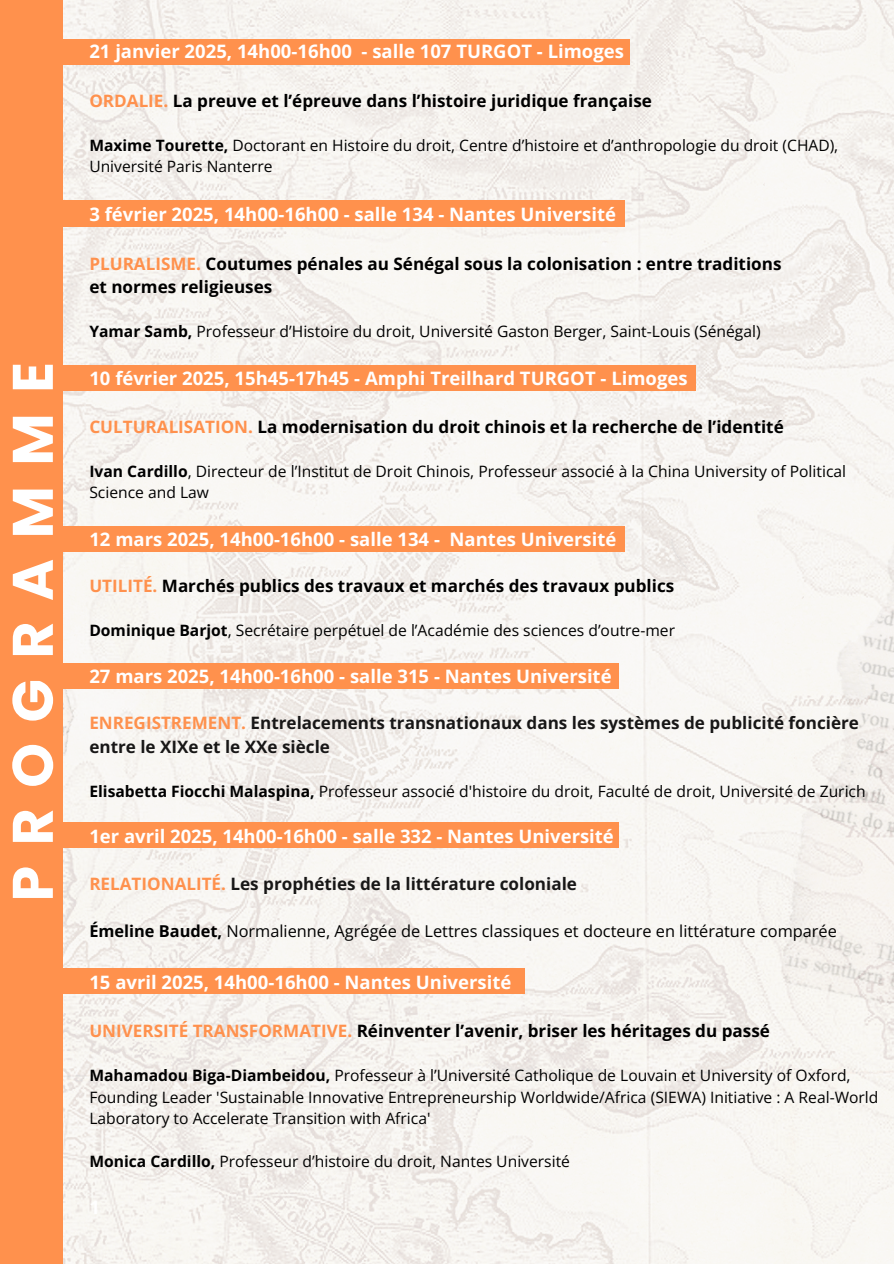
<style>
.page{position:relative;width:894px;height:1264px;background:#fff}
.page>*{position:absolute;margin:0;border:0;box-sizing:border-box;transform-origin:0 0}
.t1{font:700 57px "Poppins";letter-spacing:.36em;color:#fff}
.t2{font:700 18.45px "Open Sans";color:#fff}
.t3{font:700 17.1px "Open Sans";color:#000}
.t4{font:700 17.1px "Open Sans";color:#181717}
.t5{font:16.35px "Open Sans";color:#000}
.t6{font:15.6px/21.3px "Open Sans";color:#000}
.s1{color:#ff914d}
.s2{font-weight:700}
</style>
<div class="page">
<img style="left:63px;top:0;width:830px;height:1263px">
<img style="left:63px;top:156px;width:117px;height:731px">
<div style="left:0;top:39px;width:629px;height:25px;background:#ff914d"></div>
<div style="left:0;top:200px;width:624px;height:27px;background:#ff914d"></div>
<div style="left:0;top:365px;width:695px;height:26px;background:#ff914d"></div>
<div style="left:0;top:527px;width:624px;height:25px;background:#ff914d"></div>
<div style="left:0;top:663px;width:618px;height:25px;background:#ff914d"></div>
<div style="left:0;top:822px;width:618px;height:25px;background:#ff914d"></div>
<div style="left:0;top:968px;width:524px;height:25px;background:#ff914d"></div>
<div style="left:0;top:0;width:63px;height:1263px;background:#ff914d"></div>
<p class="t1" style="left:-7px;top:901px;width:541px;rotate:-90deg">PROGRAMME</p>
<p class="t2" style="left:89px;top:39px;width:536px">21 janvier 2025, 14h00-16h00 - salle 107 TURGOT - Limoges</p>
<h2 class="t3" style="left:89px;top:88px;width:564px"><span class="s1">ORDALIE.</span> La preuve et l’épreuve dans l’histoire juridique française</h2>
<h2 class="t6" style="left:89px;top:134px;width:750px"><span class="s2">Maxime Tourette,</span> Doctorant en Histoire du droit, Centre d’histoire et d’anthropologie du droit (CHAD),<br>Université Paris Nanterre</h2>
<p class="t2" style="left:89px;top:202px;width:528px">3 février 2025, 14h00-16h00 - salle 134 - Nantes Université</p>
<h2 class="t3" style="left:89px;top:251px;width:693px"><span class="s1">PLURALISME.</span> Coutumes pénales au Sénégal sous la colonisation : entre traditions</h2>
<h2 class="t3" style="left:89px;top:275px;width:184px">et normes religieuses</h2>
<h2 class="t6" style="left:89px;top:321px;width:672px"><span class="s2">Yamar Samb,</span> Professeur d’Histoire du droit, Université Gaston Berger, Saint-Louis (Sénégal)</h2>
<p class="t2" style="left:89px;top:365px;width:599px">10 février 2025, 15h45-17h45 - Amphi Treilhard TURGOT - Limoges</p>
<h2 class="t3" style="left:89px;top:415px;width:695px"><span class="s1">CULTURALISATION.</span> La modernisation du droit chinois et la recherche de l’identité</h2>
<h2 class="t6" style="left:89px;top:460px;width:758px"><span class="s2">Ivan Cardillo</span>, Directeur de l’Institut de Droit Chinois, Professeur associé à la China University of Political</h2>
<p class="t6" style="left:89px;top:481px;width:121px">Science and Law</p>
<p class="t2" style="left:89px;top:526px;width:528px">12 mars 2025, 14h00-16h00 - salle 134 - Nantes Université</p>
<h2 class="t3" style="left:89px;top:573px;width:586px"><span class="s1">UTILITÉ.</span> Marchés publics des travaux et marchés des travaux publics</h2>
<h2 class="t6" style="left:89px;top:619px;width:587px"><span class="s2">Dominique Barjot</span>, Secrétaire perpétuel de l’Académie des sciences d’outre-mer</h2>
<p class="t2" style="left:89px;top:663px;width:523px">27 mars 2025, 14h00-16h00 - salle 315 - Nantes Université</p>
<h2 class="t4" style="left:89px;top:710px;width:770px"><span class="s1">ENREGISTREMENT.</span> Entrelacements transnationaux dans les systèmes de publicité foncière</h2>
<h2 class="t4" style="left:89px;top:734px;width:242px">entre le XIXe et le XXe siècle</h2>
<h2 class="t6" style="left:89px;top:780px;width:777px"><span class="s2">Elisabetta Fiocchi Malaspina,</span> Professeur associé d'histoire du droit, Faculté de droit, Université de Zurich</h2>
<p class="t2" style="left:89px;top:823px;width:526px">1er avril 2025, 14h00-16h00 - salle 332 - Nantes Université</p>
<h2 class="t4" style="left:89px;top:871px;width:489px"><span class="s1">RELATIONALITÉ.</span> Les prophéties de la littérature coloniale</h2>
<h2 class="t5" style="left:89px;top:919px;width:748px"><span class="s2">Émeline Baudet,</span> Normalienne, Agrégée de Lettres classiques et docteure en littérature comparée</h2>
<p class="t2" style="left:89px;top:969px;width:423px">15 avril 2025, 14h00-16h00 - Nantes Université</p>
<h2 class="t3" style="left:89px;top:1019px;width:681px"><span class="s1">UNIVERSITÉ TRANSFORMATIVE.</span> Réinventer l’avenir, briser les héritages du passé</h2>
<h2 class="t6" style="left:89px;top:1064px;width:762px"><span class="s2">Mahamadou Biga-Diambeidou,</span> Professeur à l’Université Catholique de Louvain et University of Oxford,</h2>
<p class="t6" style="left:89px;top:1086px;width:790px">Founding Leader 'Sustainable Innovative Entrepreneurship Worldwide/Africa (SIEWA) Initiative : A Real-World<br>Laboratory to Accelerate Transition with Africa'</p>
<p class="t6" style="left:89px;top:1150px;width:482px"><span class="s2">Monica Cardillo,</span> Professeur d’histoire du droit, Nantes Université</p>
<p class="t2" style="left:89px;top:1194px;width:12px">1</p>
</div>
